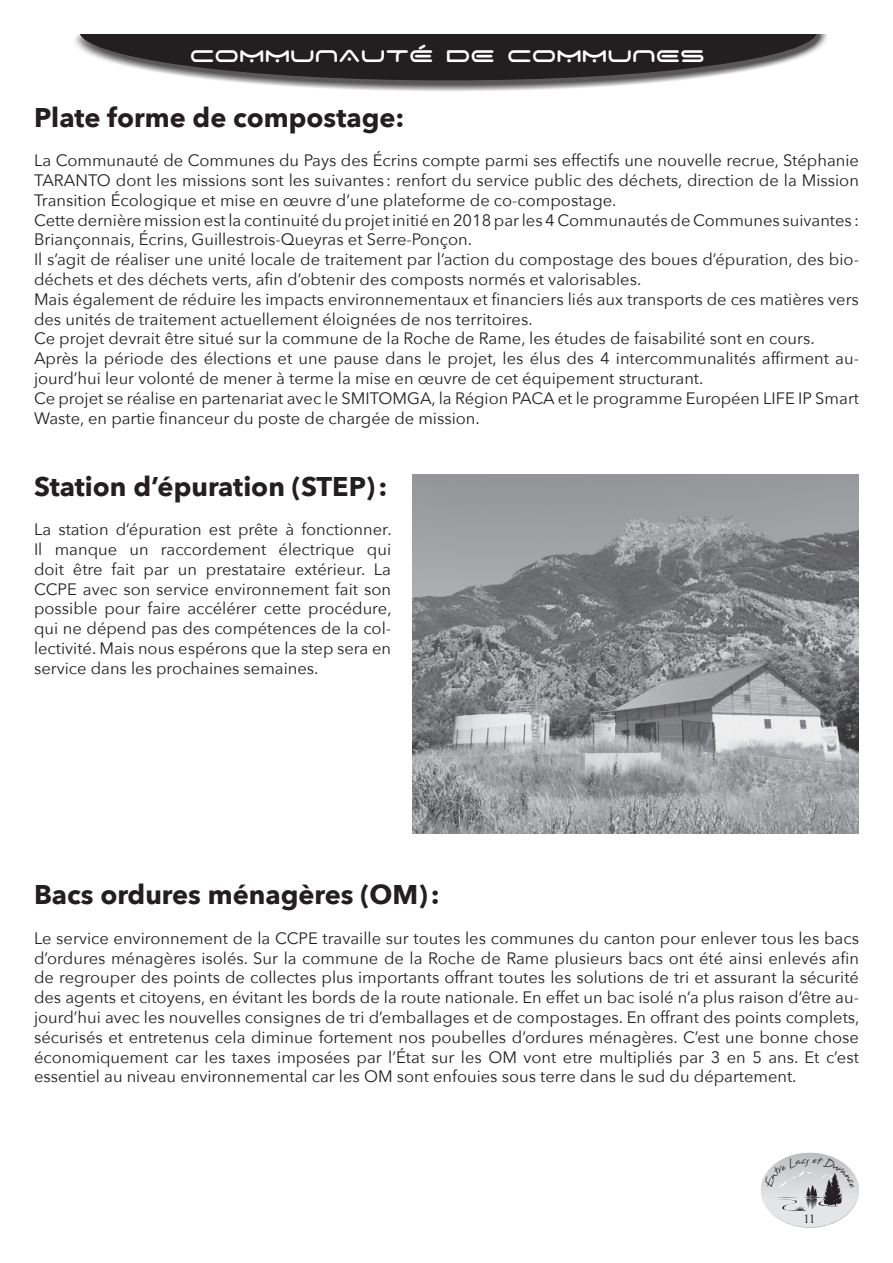
<style>
.page{position:relative;width:893px;height:1263px;background:#fff}
.page>*{position:absolute;margin:0;border:0;box-sizing:border-box;transform-origin:0 0}
.t1{font:700 27px "Avenir Next";color:#231f20}
.t2{font:27px "Space Age";color:#fff}
.t3{font:16.5px/19.8px "Avenir Next";color:#231f20}
.t4{font:12.3px "Times New Roman";color:#231f20}
</style>
<div class="page">
<div style="left:72px;top:20px;width:756px;height:72px;background:#231f20;opacity:.75"></div>
<svg style="left:79px;top:34px;width:738px;height:46px;background:#433f40"></svg>
<div style="left:56px;top:0;width:782px;height:34px;background:#fff"></div>
<img style="left:412px;top:474px;width:447px;height:359px">
<svg style="left:761px;top:1152px;width:98px;height:76px"></svg>
<p class="t2" style="left:190px;top:44px;width:517px">COMMUNAUTÉ DE COMMUNES</p>
<p class="t1" style="left:34px;top:94px;width:372px">Plate forme de compostage:</p>
<p class="t3" style="left:34px;top:150px;width:826px;text-align:justify">La Communauté de Communes du Pays des Écrins compte parmi ses effectifs une nouvelle recrue, Stéphanie TARANTO dont les missions sont les suivantes : renfort du service public des déchets, direction de la Mission Transition Écologique et mise en œuvre d’une plateforme de co-compostage.</p>
<p class="t3" style="left:34px;top:209px;width:826px">Cette dernière mission est la continuité du projet initié en 2018 par les 4 Communautés de Communes suivantes :<br>Briançonnais, Écrins, Guillestrois-Queyras et Serre-Ponçon.</p>
<p class="t3" style="left:34px;top:249px;width:826px">Il s’agit de réaliser une unité locale de traitement par l’action du compostage des boues d’épuration, des bio&shy;déchets et des déchets verts, afin d’obtenir des composts normés et valorisables.</p>
<p class="t3" style="left:34px;top:288px;width:826px">Mais également de réduire les impacts environnementaux et financiers liés aux transports de ces matières vers des unités de traitement actuellement éloignées de nos territoires.</p>
<p class="t3" style="left:34px;top:328px;width:782px">Ce projet devrait être situé sur la commune de la Roche de Rame, les études de faisabilité sont en cours.</p>
<p class="t3" style="left:34px;top:348px;width:826px">Après la période des élections et une pause dans le projet, les élus des 4 intercommunalités affirment au&shy;jourd’hui leur volonté de mener à terme la mise en œuvre de cet équipement structurant.</p>
<p class="t3" style="left:34px;top:387px;width:826px">Ce projet se réalise en partenariat avec le SMITOMGA, la Région PACA et le programme Européen LIFE IP Smart<br>Waste, en partie financeur du poste de chargée de mission.</p>
<p class="t1" style="left:34px;top:463px;width:355px">Station d’épuration (STEP):</p>
<p class="t3" style="left:34px;top:519px;width:359px;text-align:justify">La station d’épuration est prête à fonctionner.<br>Il manque un raccordement électrique qui doit être fait par un prestataire extérieur. La CCPE avec son service environnement fait son possible pour faire accélérer cette procédure, qui ne dépend pas des compétences de la col&shy;lectivité. Mais nous espérons que la step sera en service dans les prochaines semaines.</p>
<p class="t1" style="left:34px;top:871px;width:407px">Bacs ordures ménagères (OM):</p>
<p class="t3" style="left:34px;top:927px;width:827px;text-align:justify">Le service environnement de la CCPE travaille sur toutes les communes du canton pour enlever tous les bacs d’ordures ménagères isolés. Sur la commune de la Roche de Rame plusieurs bacs ont été ainsi enlevés afin de regrouper des points de collectes plus importants offrant toutes les solutions de tri et assurant la sécurité des agents et citoyens, en évitant les bords de la route nationale. En effet un bac isolé n’a plus raison d’être au&shy;jourd’hui avec les nouvelles consignes de tri d’emballages et de compostages. En offrant des points complets, sécurisés et entretenus cela diminue fortement nos poubelles d’ordures ménagères. C’est une bonne chose économiquement car les taxes imposées par l’État sur les OM vont etre multipliés par 3 en 5 ans. Et c’est essentiel au niveau environnemental car les OM sont enfouies sous terre dans le sud du département.</p>
<p class="t4" style="left:804px;top:1211px;width:13px">11</p>
</div>
